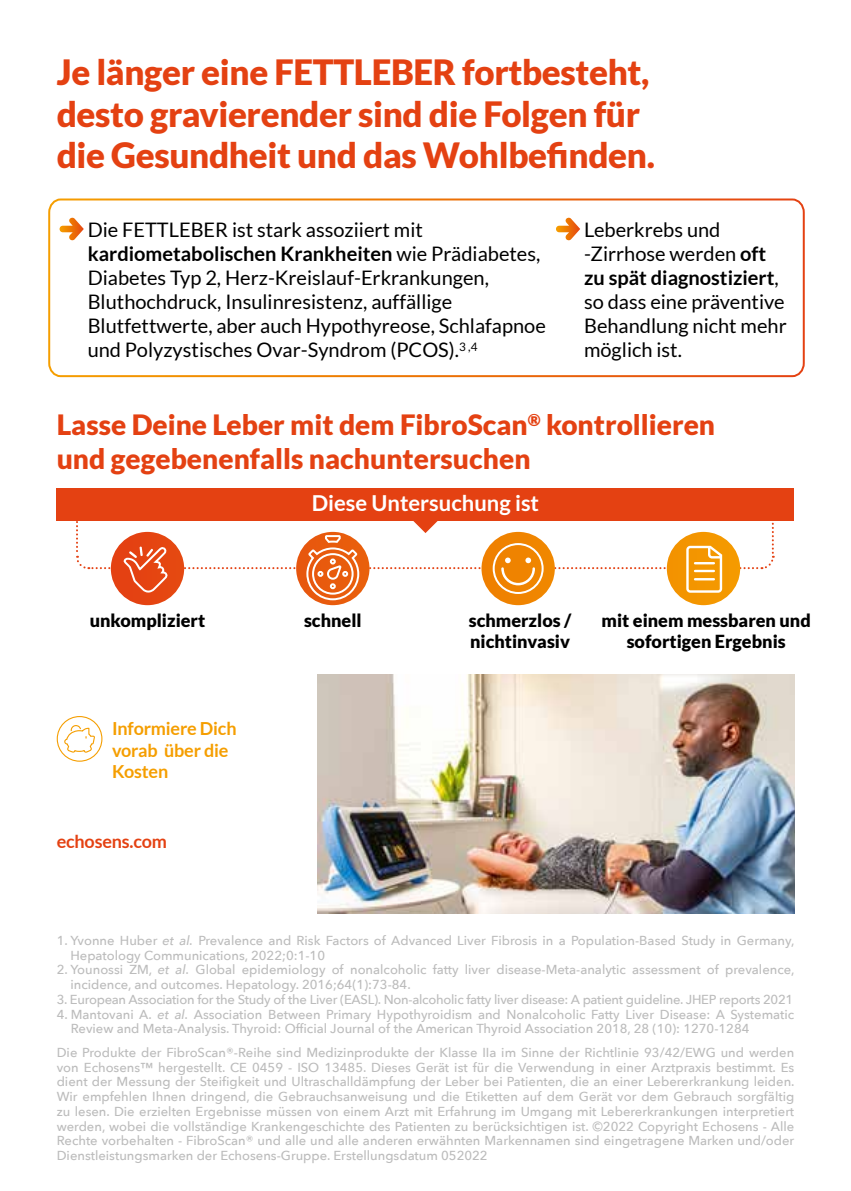
<style>
.page{position:relative;width:851px;height:1191px;background:#fff}
.page>*{position:absolute;margin:0;border:0;box-sizing:border-box;transform-origin:0 0}
.t1{font:900 34.8px/41.8px "Lato";letter-spacing:-.01em;color:#e44112}
.t2{font:900 28px/33.6px "Lato";color:#e44112}
.t3{font:700 22px "Lato";color:#fff}
.t4{font:20px/24px "Lato";color:#000}
.t5{font:900 18px/21.6px "Lato";color:#000;text-align:center}
.t6{font:700 18px/21.6px "Lato";letter-spacing:-.01em;color:#f59e00}
.t7{font:700 18px "Lato";letter-spacing:-.01em;color:#e44112}
.t8{font:500 13px/14.8px "Avenir Next";color:#bcbcbc}
.t9{font:500 13px "Avenir Next";letter-spacing:-.02em;color:#bcbcbc}
.s1{font-weight:700}
.s2{font-style:italic}
</style>
<div class="page">
<div style="left:57px;top:488px;width:737px;height:32px;background:#e44112"></div>
<svg style="left:64px;top:725px;width:31px;height:27px"></svg>
<div style="left:57px;top:716px;width:45px;height:45px;border:1px solid #f59e00;border-radius:50%"></div>
<svg style="left:60px;top:218px;width:24px;height:22px"></svg>
<svg style="left:556px;top:218px;width:24px;height:22px"></svg>
<div style="left:48px;top:198px;width:756px;height:179px;border:2px solid #fff;border-radius:12px"></div>
<svg style="left:75px;top:520px;width:699px;height:81px"></svg>
<img style="left:317px;top:675px;width:477px;height:238px">
<h1 class="t1" style="left:57px;top:50px;width:599px">Je länger eine FETTLEBER fortbesteht, desto gravierender sind die Folgen für die Gesundheit und das Wohlbefinden.</h1>
<p class="t4" style="left:88px;top:218px;width:459px">Die FETTLEBER ist stark assoziiert mit <span class="s1">kardiometabolischen Krankheiten</span> wie Prädiabetes, Diabetes Typ 2, Herz-Kreislauf-Erkrankungen, Bluthochdruck, Insulinresistenz, auffällige Blutfettwerte, aber auch Hypothyreose, Schlafapnoe und Polyzystisches Ovar-Syndrom (PCOS).<sup>3</sup> <sup>,4</sup></p>
<h3 class="t4" style="left:584px;top:218px;width:204px">Leberkrebs und -Zirrhose werden <span class="s1">oft zu spät diagnostiziert</span>, so dass eine präventive<br>Behandlung nicht mehr möglich ist.</h3>
<h2 class="t2" style="left:57px;top:407px;width:660px">Lasse Deine Leber mit dem FibroScan<sup>®</sup> kontrollieren und gegebenenfalls nachuntersuchen</h2>
<h3 class="t3" style="left:311px;top:490px;width:229px">Diese Untersuchung ist</h3>
<h3 class="t5" style="left:90px;top:609px;width:117px">unkompliziert</h3>
<h3 class="t5" style="left:304px;top:609px;width:59px">schnell</h3>
<h3 class="t6" style="left:112px;top:717px;width:126px">Informiere Dich vorab über die<br>Kosten</h3>
<h3 class="t7" style="left:57px;top:830px;width:112px">echosens.com</h3>
<h3 class="t5" style="left:468px;top:609px;width:104px;text-align:left">schmerzlos / nichtinvasiv</h3>
<h3 class="t5" style="left:601px;top:609px;width:211px">mit einem messbaren und sofortigen Ergebnis</h3>
<p class="t8" style="left:70px;top:933px;width:725px;text-indent:-14px">1. Yvonne Huber <span class="s2">et al.</span> Prevalence and Risk Factors of Advanced Liver Fibrosis in a Population-Based Study in Germany,<br>Hepatology Communications, 2022;0:1-10</p>
<p class="t8" style="left:70px;top:962px;width:725px;text-indent:-14px">2. Younossi ZM, <span class="s2">et al.</span> Global epidemiology of nonalcoholic fatty liver disease-Meta-analytic assessment of prevalence, incidence, and outcomes. Hepatology. 2016;64(1):73-84.</p>
<p class="t9" style="left:57px;top:991px;width:738px">3. European Association for the Study of the Liver (EASL). Non-alcoholic fatty liver disease: A patient guideline. JHEP reports 2021</p>
<p class="t8" style="left:71px;top:1006px;width:725px;text-indent:-14px">4. Mantovani A. <span class="s2">et al.</span> Association Between Primary Hypothyroidism and Nonalcoholic Fatty Liver Disease: A Systematic<br>Review and Meta-Analysis. Thyroid: Official Journal of the American Thyroid Association 2018, 28 (10): 1270-1284</p>
<p class="t8" style="left:57px;top:1044px;width:739px;text-align:justify">Die Produkte der FibroScan®-Reihe sind Medizinprodukte der Klasse IIa im Sinne der Richtlinie 93/42/EWG und werden von Echosens™ hergestellt. CE 0459 - ISO 13485. Dieses Gerät ist für die Verwendung in einer Arztpraxis bestimmt. Es dient der Messung der Steifigkeit und Ultraschalldämpfung der Leber bei Patienten, die an einer Lebererkrankung leiden.<br>Wir empfehlen Ihnen dringend, die Gebrauchsanweisung und die Etiketten auf dem Gerät vor dem Gebrauch sorgfältig zu lesen. Die erzielten Ergebnisse müssen von einem Arzt mit Erfahrung im Umgang mit Lebererkrankungen interpretiert werden, wobei die vollständige Krankengeschichte des Patienten zu berücksichtigen ist. ©2022 Copyright Echosens - Alle Rechte vorbehalten - FibroScan® und alle und alle anderen erwähnten Markennamen sind eingetragene Marken und/oder Dienstleistungsmarken der Echosens-Gruppe. Erstellungsdatum 052022</p>
</div>
